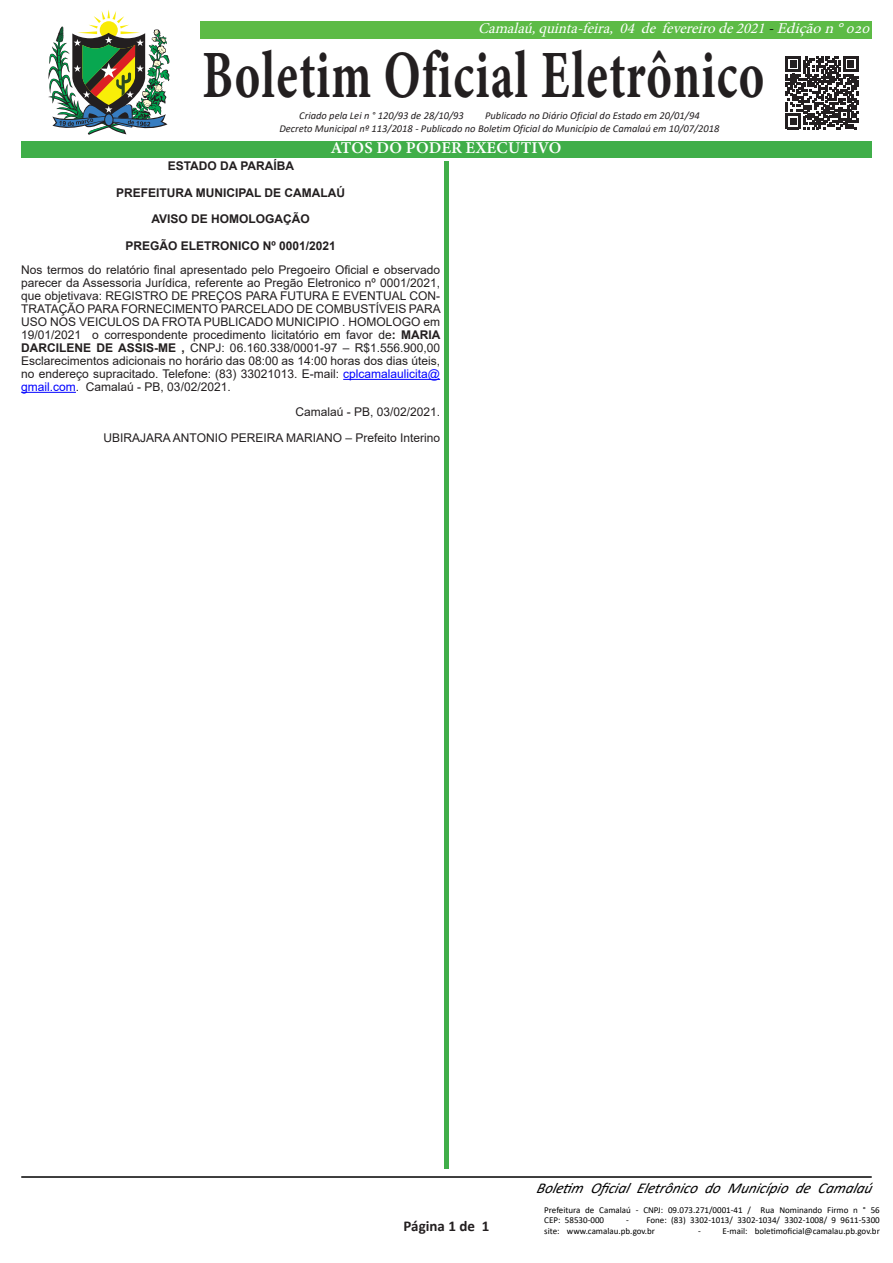
<style>
.page{position:relative;width:893px;height:1263px;background:#fff}
.page>*{position:absolute;margin:0;border:0;box-sizing:border-box;transform-origin:0 0}
.t1{font:67.65px "Minion Variable Concept";letter-spacing:.025em;color:#231f20;scale:.71 1}
.t2{font:16.5px "Minion Variable Concept";letter-spacing:.01em;color:#fff}
.t3{font:italic 15px "Minion Pro";color:#fff}
.t4{font:italic 15px "Calibri";color:#000}
.t5{font:700 15px "Calibri";color:#231f20}
.Normal__Web{font:12px/12.9px "Arial";color:#231f20;text-align:justify}
.t6{font:700 12px "Arial";color:#231f20}
.t7{font:italic 10.5px "Calibri";color:#231f20}
.t8{font:9px/10.5px "Calibri";color:#000}
.s1{color:#000}
.s2{font-weight:700}
.s3{color:#00f}
</style>
<div class="page">
<div style="left:21px;top:21px;width:851px;height:17px;background:#5dbb46"></div>
<hr style="left:21px;top:1176px;width:851px;height:2px;background:#000">
<div style="left:444px;top:48px;width:5px;height:1121px;background:#40ae49"></div>
<div style="left:19px;top:9px;width:181px;height:132px;background:#fff"></div>
<div style="left:425px;top:40px;width:38px;height:121px;background:#fff"></div>
<svg style="left:48px;top:10px;width:122px;height:125px"></svg>
<svg style="left:104px;top:113px;width:10px;height:14px"></svg>
<div style="left:105px;top:114px;width:8px;height:11px;background:#377dc1;border-radius:50%"></div>
<div style="left:21px;top:141px;width:851px;height:16px;background:#40ae49"></div>
<svg style="left:786px;top:56px;width:72px;height:73px"></svg>
<hr style="left:343px;top:379px;width:97px;height:1px;background:#00f">
<hr style="left:21px;top:392px;width:55px;height:1px;background:#00f">
<p class="t3" style="left:478px;top:18px;width:398px">Camalaú,quinta-feira, 04 de fevereirode2021<span class="s1">-</span>Ediçãon°020</p>
<p class="t1" style="left:202px;top:28px;width:793px">Boletim Oficial Eletrônico</p>
<p class="t7" style="left:299px;top:108px;width:166px">Criado pela Lei n ° 120/93 de 28/10/93</p>
<p class="t7" style="left:485px;top:108px;width:216px">Publicado no Diário Oficial do Estado em 20/01/94</p>
<p class="t7" style="left:279px;top:121px;width:442px">Decreto Municipal nº 113/2018 - Publicado no Boletim Oficial do Município de Camalaú em 10/07/2018</p>
<p class="t2" style="left:332px;top:136px;width:231px">ATOS DO PODER EXECUTIVO</p>
<p class="t6" style="left:168px;top:158px;width:128px">ESTADO DA PARAÍBA</p>
<p class="t6" style="left:116px;top:184px;width:231px">PREFEITURA MUNICIPAL DE CAMALAÚ</p>
<p class="t6" style="left:151px;top:210px;width:160px">AVISO DE HOMOLOGAÇÃO</p>
<p class="t6" style="left:125px;top:237px;width:212px">PREGÃO ELETRONICO Nº 0001/2021</p>
<p class="Normal__Web" style="left:21px;top:264px;width:421px">Nos termos do relatório final apresentado pelo Pregoeiro Oficial e observado parecer da Assessoria Jurídica, referente ao Pregão Eletronico nº 0001/2021, que objetivava: REGISTRO DE PREÇOS PARA FUTURA E EVENTUAL CON-TRATAÇÃO PARA FORNECIMENTO PARCELADO DE COMBUSTÍVEIS PARA USO NOS VEICULOS DA FROTA PUBLICADO MUNICIPIO . HOMOLOGO em 19/01/2021 o correspondente procedimento licitatório em favor de<span class="s2">: MARIA DARCILENE DE ASSIS-ME ,</span> CNPJ: 06.160.338/0001-97 – R$1.556.900,00<br>Esclarecimentos adicionais no horário das 08:00 as 14:00 horas dos dias úteis, no endereço supracitado. Telefone: (83) 33021013. E-mail: <span class="s3">cplcamalaulicita@ gmail.com</span>. Camalaú - PB, 03/02/2021.</p>
<p class="Normal__Web" style="left:295px;top:405px;width:146px">Camalaú - PB, 03/02/2021.</p>
<p class="Normal__Web" style="left:104px;top:432px;width:338px">UBIRAJARA ANTONIO PEREIRA MARIANO – Prefeito Interino</p>
<p class="t5" style="left:404px;top:1215px;width:87px">Página 1 de 1</p>
<p class="t4" style="left:536px;top:1178px;width:342px">Boletim Oficial Eletrônico do Município de Camalaú</p>
<p class="t8" style="left:544px;top:1204px;width:337px">Prefeitura de Camalaú - CNPJ: 09.073.271/0001-41 / Rua Nominando Firmo n ° 56<br>CEP: 58530-000</p>
<p class="t8" style="left:544px;top:1214px;width:337px;text-indent:82px">- Fone: (83) 3302-1013/ 3302-1034/ 3302-1008/ 9 9611-5300 site: www.camalau.pb.gov.br</p>
<p class="t8" style="left:698px;top:1225px;width:183px">- E-mail: boletimoficial@camalau.pb.gov.br</p>
</div>
